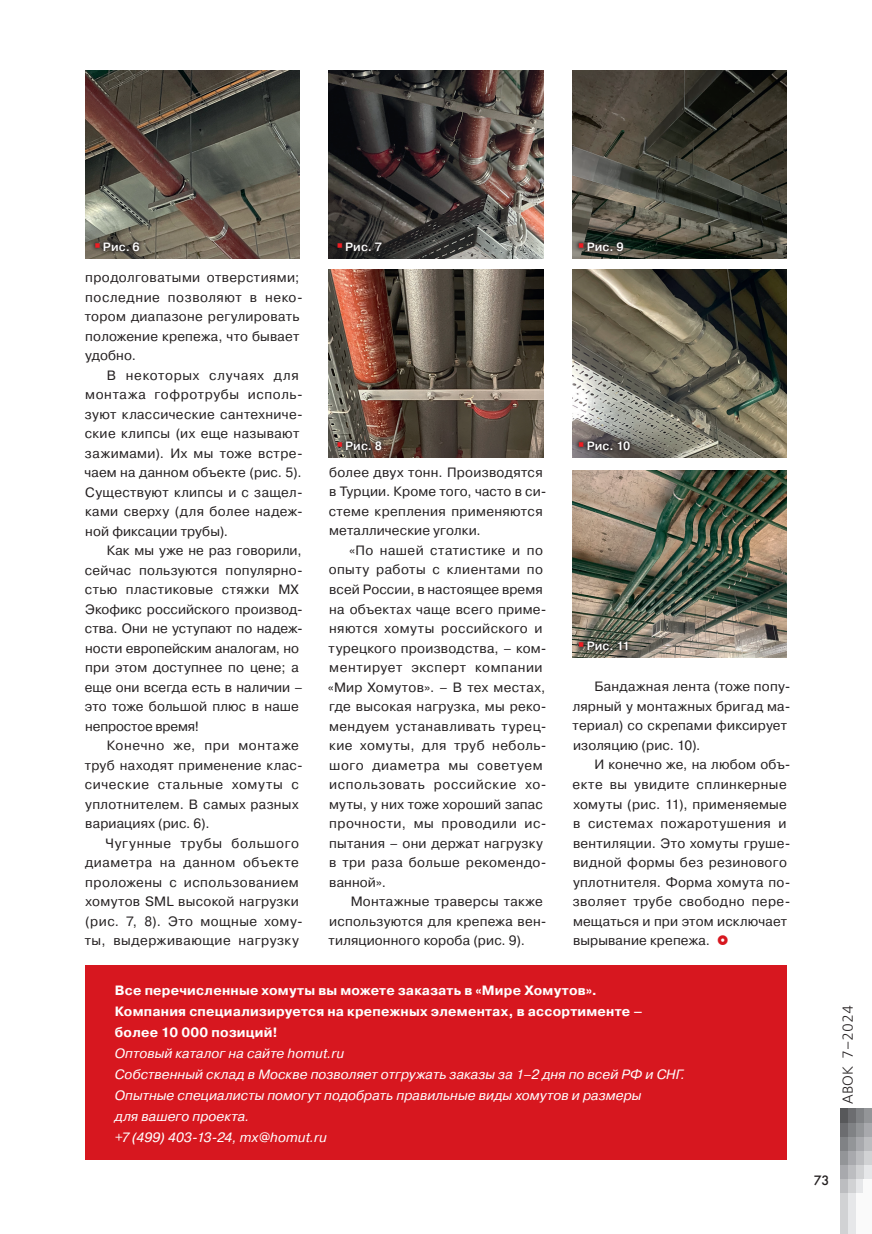
<style>
.page{position:relative;width:872px;height:1234px;background:#fff}
.page>*{position:absolute;margin:0;border:0;box-sizing:border-box;transform-origin:0 0}
.t1{font:14.4px "Free Set Light C";color:#231f20}
.t2{font:13.5px/19.5px "Pragmatica";letter-spacing:.025em;color:#231f20}
.t3{font:13.5px/19.5px "Pragmatica";letter-spacing:.005em;color:#231f20}
.t4{font:italic 13.5px/21px "Pragmatica";letter-spacing:.005em;color:#fff}
.t5{font:700 13.5px/21px "Pragmatica";letter-spacing:.015em;color:#fff}
.t6{font:13.5px "Futura Futuris C";color:#231f20}
.t7{font:500 12px "Pragmatica";letter-spacing:.01em;color:#fff}
</style>
<div class="page">
<div style="left:863px;top:1108px;width:9px;height:14px;background:#939598"></div>
<div style="left:863px;top:1122px;width:9px;height:14px;background:#a8a9ad"></div>
<div style="left:863px;top:1136px;width:9px;height:14px;background:#bcbdc0"></div>
<div style="left:863px;top:1150px;width:9px;height:15px;background:#d1d2d4"></div>
<div style="left:863px;top:1165px;width:9px;height:14px;background:#e6e7e9"></div>
<div style="left:855px;top:1108px;width:8px;height:14px;background:#808285"></div>
<div style="left:855px;top:1122px;width:8px;height:14px;background:#939598"></div>
<div style="left:855px;top:1136px;width:8px;height:14px;background:#a8a9ad"></div>
<div style="left:855px;top:1150px;width:8px;height:15px;background:#bcbdc0"></div>
<div style="left:855px;top:1165px;width:8px;height:14px;background:#d1d2d4"></div>
<div style="left:855px;top:1179px;width:8px;height:14px;background:#e6e7e9"></div>
<div style="left:848px;top:1108px;width:7px;height:14px;background:#6c6d70"></div>
<div style="left:848px;top:1122px;width:7px;height:14px;background:#808285"></div>
<div style="left:848px;top:1136px;width:7px;height:14px;background:#939598"></div>
<div style="left:848px;top:1150px;width:7px;height:15px;background:#a8a9ad"></div>
<div style="left:848px;top:1165px;width:7px;height:14px;background:#bcbdc0"></div>
<div style="left:848px;top:1179px;width:7px;height:14px;background:#d1d2d4"></div>
<div style="left:840px;top:1108px;width:8px;height:14px;background:#57585a"></div>
<div style="left:840px;top:1122px;width:8px;height:14px;background:#6c6d70"></div>
<div style="left:840px;top:1136px;width:8px;height:14px;background:#808285"></div>
<div style="left:840px;top:1150px;width:8px;height:15px;background:#939598"></div>
<div style="left:840px;top:1165px;width:8px;height:14px;background:#a8a9ad"></div>
<div style="left:840px;top:1179px;width:8px;height:14px;background:#bcbdc0"></div>
<div style="left:863px;top:1179px;width:9px;height:54px;background:#fafafa"></div>
<div style="left:855px;top:1193px;width:8px;height:40px;background:#fafafa"></div>
<div style="left:848px;top:1193px;width:7px;height:40px;background:#e6e7e9"></div>
<div style="left:840px;top:1193px;width:8px;height:40px;background:#d1d2d4"></div>
<div style="left:85px;top:964px;width:702px;height:195px;background:#d7171f"></div>
<img style="left:85px;top:71px;width:214px;height:188px">
<img style="left:329px;top:71px;width:214px;height:188px">
<img style="left:329px;top:269px;width:214px;height:188px">
<img style="left:573px;top:71px;width:214px;height:188px">
<img style="left:573px;top:269px;width:214px;height:188px">
<img style="left:573px;top:470px;width:214px;height:187px">
<div style="left:91px;top:238px;width:52px;height:17px;background:#231f20;opacity:.77"></div>
<div style="left:333px;top:238px;width:53px;height:17px;background:#231f20;opacity:.77"></div>
<div style="left:333px;top:437px;width:52px;height:17px;background:#231f20;opacity:.77"></div>
<div style="left:575px;top:238px;width:52px;height:17px;background:#231f20;opacity:.77"></div>
<div style="left:575px;top:437px;width:59px;height:17px;background:#231f20;opacity:.77"></div>
<div style="left:575px;top:636px;width:57px;height:17px;background:#231f20;opacity:.77"></div>
<svg style="left:95px;top:243px;width:5px;height:5px"></svg>
<svg style="left:337px;top:243px;width:5px;height:5px"></svg>
<svg style="left:337px;top:442px;width:5px;height:4px"></svg>
<svg style="left:579px;top:243px;width:4px;height:5px"></svg>
<svg style="left:579px;top:442px;width:4px;height:4px"></svg>
<svg style="left:579px;top:641px;width:4px;height:5px"></svg>
<p class="t7" style="left:103px;top:239px;width:38px">Рис. 6</p>
<p class="t7" style="left:345px;top:239px;width:38px">Рис. 7</p>
<p class="t7" style="left:586px;top:239px;width:38px">Рис. 9</p>
<p class="t2" style="left:85px;top:268px;width:219px">продолговатыми отверстиями; последние позволяют в неко&shy;тором диапазоне регулировать положение крепежа, что бывает удобно.</p>
<p class="t2" style="left:85px;top:365px;width:220px;text-indent:22px">В некоторых случаях для монтажа гофротрубы исполь&shy;зуют классические сантехниче&shy;ские клипсы (их еще называют зажимами). Их мы тоже встре&shy;чаем на данном объекте (рис. 5).<br>Существуют клипсы и с защел&shy;ками сверху (для более надеж&shy;ной фиксации трубы).</p>
<p class="t3" style="left:85px;top:541px;width:219px;text-indent:22px">Как мы уже не раз говорили, сейчас пользуются популярно&shy;стью пластиковые стяжки МХ<br>Экофикс российского производ&shy;ства. Они не уступают по надеж&shy;ности европейским аналогам, но при этом доступнее по цене; а еще они всегда есть в наличии – это тоже большой плюс в наше непростое время!</p>
<p class="t2" style="left:85px;top:736px;width:219px;text-indent:22px">Конечно же, при монтаже труб находят применение клас&shy;сические стальные хомуты с уплотнителем. В самых разных вариациях (рис. 6).</p>
<p class="t2" style="left:85px;top:833px;width:219px;text-indent:21px">Чугунные трубы большого диаметра на данном объекте проложены с использованием хомутов SML высокой нагрузки (рис. 7, 8). Это мощные хому&shy;ты, выдерживающие нагрузку</p>
<p class="t7" style="left:345px;top:438px;width:38px">Рис. 8</p>
<p class="t7" style="left:586px;top:438px;width:45px">Рис. 10</p>
<p class="t2" style="left:329px;top:463px;width:219px">более двух тонн. Производятся в Турции. Кроме того, часто в си&shy;стеме крепления применяются металлические уголки.</p>
<p class="t2" style="left:328px;top:540px;width:220px;text-indent:21px">«По нашей статистике и по опыту работы с клиентами по всей России, в настоящее время на объектах чаще всего приме&shy;няются хомуты российского и турецкого производства, – ком&shy;ментирует эксперт компании «Мир Хомутов». – В тех местах, где высокая нагрузка, мы реко&shy;мендуем устанавливать турец&shy;кие хомуты, для труб неболь&shy;шого диаметра мы советуем использовать российские хо&shy;муты, у них тоже хороший запас прочности, мы проводили ис&shy;пытания – они держат нагрузку в три раза больше рекомендо&shy;ванной».</p>
<p class="t2" style="left:329px;top:891px;width:219px;text-indent:22px">Монтажные траверсы также используются для крепежа вен&shy;тиляционного короба (рис. 9).</p>
<p class="t7" style="left:586px;top:637px;width:45px">Рис. 11</p>
<p class="t2" style="left:572px;top:677px;width:219px;text-indent:22px">Бандажная лента (тоже попу&shy;лярный у монтажных бригад ма&shy;териал) со скрепами фиксирует изоляцию (рис. 10).</p>
<p class="t2" style="left:572px;top:755px;width:219px;text-indent:22px">И конечно же, на любом объ&shy;екте вы увидите сплинкерные хомуты (рис. 11), применяемые в системах пожаротушения и вентиляции. Это хомуты груше&shy;видной формы без резинового уплотнителя. Форма хомута по&shy;зволяет трубе свободно пере&shy;мещаться и при этом исключает вырывание крепежа.</p>
<p class="t5" style="left:115px;top:979px;width:529px">Все перечисленные хомуты вы можете заказать в «Мире Хомутов».<br>Компания специализируется на крепежных элементах, в ассортименте – более 10 000 позиций!</p>
<p class="t4" style="left:115px;top:1043px;width:572px">Оптовый каталог на сайте homut.ru<br>Собственный склад в Москве позволяет отгружать заказы за 1–2 дня по всей РФ и СНГ.<br>Опытные специалисты помогут подобрать правильные виды хомутов и размеры<br>для вашего проекта.<br>+7 (499) 403-13-24, mx@homut.ru</p>
<p class="t1" style="left:840px;top:1103px;width:100px;rotate:-90deg">АВОК 7–2024</p>
<p class="t6" style="left:813px;top:1171px;width:17px">73</p>
</div>
